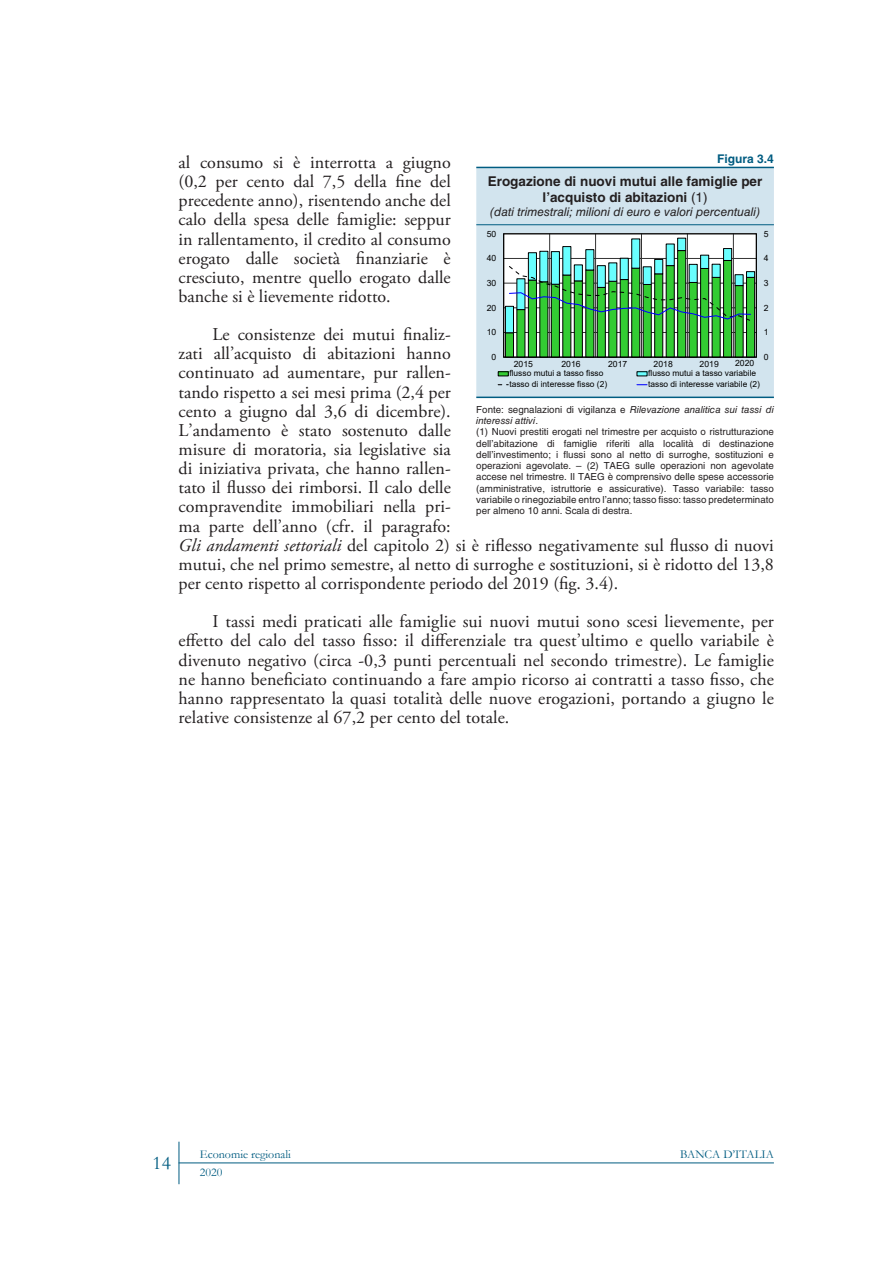
<style>
.page{position:relative;width:893px;height:1263px;background:#fff}
.page>*{position:absolute;margin:0;border:0;box-sizing:border-box;transform-origin:0 0}
.t1{font:19.5px "Garamond";color:#005c81}
.t2{font:18px/19.2px "Adobe Garamond Pro";color:#231f20;text-align:justify}
.t3{font:700 13.5px/16.2px "Helvetica LT Std";color:#231f20;text-align:center}
.t4{font:italic 12px "Helvetica LT Std";color:#231f20}
.t5{font:12px "Garamond";color:#005c81}
.t6{font:700 12px "Helvetica LT Std";color:#005c81}
.t7{font:9.75px/11.2px "Helvetica LT Std";color:#231f20}
.t8{font:8.55px "Arial";letter-spacing:.005em;color:#000}
.t9{font:8.4px "Arial";color:#000}
.s1{font-weight:400}
.s2{font-style:italic}
</style>
<div class="page">
<hr style="left:179px;top:1162px;width:595px;height:1px;background:#005c81">
<hr style="left:179px;top:1142px;width:1px;height:42px;background:#005c81">
<svg style="left:476px;top:168px;width:298px;height:229px;fill:#d2e4ee"></svg>
<hr style="left:476px;top:167px;width:298px;height:1px;background:#005c81">
<hr style="left:476px;top:224px;width:298px;height:1px;background:#005c81">
<hr style="left:476px;top:397px;width:298px;height:1px;background:#005c81">
<hr style="left:549px;top:234px;width:1px;height:123px;background:#333">
<hr style="left:595px;top:234px;width:1px;height:123px;background:#333">
<hr style="left:641px;top:234px;width:1px;height:123px;background:#333">
<hr style="left:687px;top:234px;width:1px;height:123px;background:#333">
<hr style="left:733px;top:234px;width:1px;height:123px;background:#333">
<hr style="left:756px;top:234px;width:1px;height:123px;background:#000">
<hr style="left:503px;top:234px;width:1px;height:123px;background:#000">
<hr style="left:504px;top:357px;width:252px;height:1px;background:#000">
<svg style="left:505px;top:238px;width:250px;height:119px"></svg>
<p class="t6" style="left:717px;top:152px;width:58px">Figura 3.4</p>
<p class="t3" style="left:488px;top:173px;width:276px">Erogazione di nuovi mutui alle famiglie per l’acquisto di abitazioni <span class="s1">(1)</span></p>
<p class="t4" style="left:490px;top:205px;width:272px">(dati trimestrali; milioni di euro e valori percentuali)</p>
<p class="t2" style="left:179px;top:153px;width:274px">al consumo si è interrotta a giugno (0,2 per cento dal 7,5 della fine del precedente anno), risentendo anche del calo della spesa delle famiglie: seppur in rallentamento, il credito al consumo erogato dalle società finanziarie è cresciuto, mentre quello erogato dalle banche si è lievemente ridotto.</p>
<p class="t2" style="left:179px;top:325px;width:597px;text-align:left;text-indent:34px">Le consistenze dei mutui finaliz-<br>zati all’acquisto di abitazioni hanno<br>continuato ad aumentare, pur rallen-<br>tando rispetto a sei mesi prima (2,4 per<br>cento a giugno dal 3,6 di dicembre).<br>L’andamento è stato sostenuto dalle<br>misure di moratoria, sia legislative sia<br>di iniziativa privata, che hanno rallen-<br>tato il flusso dei rimborsi. Il calo delle<br>compravendite immobiliari nella pri-<br>ma parte dell’anno (cfr. il paragrafo:<br><span class="s2">Gli andamenti settoriali</span> del capitolo 2) si è riflesso negativamente sul flusso di nuovi mutui, che nel primo semestre, al netto di surroghe e sostituzioni, si è ridotto del 13,8 per cento rispetto al corrispondente periodo del 2019 (fig. 3.4).</p>
<p class="t2" style="left:179px;top:613px;width:597px;text-indent:34px">I tassi medi praticati alle famiglie sui nuovi mutui sono scesi lievemente, per effetto del calo del tasso fisso: il differenziale tra quest’ultimo e quello variabile è divenuto negativo (circa -0,3 punti percentuali nel secondo trimestre). Le famiglie ne hanno beneficiato continuando a fare ampio ricorso ai contratti a tasso fisso, che hanno rappresentato la quasi totalità delle nuove erogazioni, portando a giugno le relative consistenze al 67,2 per cento del totale.</p>
<p class="t8" style="left:487px;top:228px;width:11px">50</p>
<p class="t8" style="left:764px;top:228px;width:6px">5</p>
<p class="t8" style="left:487px;top:252px;width:11px">40</p>
<p class="t8" style="left:764px;top:252px;width:6px">4</p>
<p class="t8" style="left:487px;top:277px;width:11px">30</p>
<p class="t8" style="left:764px;top:277px;width:6px">3</p>
<p class="t8" style="left:487px;top:302px;width:11px">20</p>
<p class="t8" style="left:764px;top:302px;width:6px">2</p>
<p class="t8" style="left:487px;top:326px;width:11px">10</p>
<p class="t8" style="left:764px;top:326px;width:6px">1</p>
<p class="t8" style="left:491px;top:351px;width:6px">0</p>
<p class="t8" style="left:764px;top:351px;width:6px">0</p>
<p class="t8" style="left:514px;top:358px;width:21px">2015</p>
<p class="t8" style="left:561px;top:358px;width:21px">2016</p>
<p class="t8" style="left:608px;top:358px;width:21px">2017</p>
<p class="t8" style="left:654px;top:358px;width:21px">2018</p>
<p class="t8" style="left:700px;top:358px;width:21px">2019</p>
<p class="t8" style="left:735px;top:357px;width:21px">2020</p>
<p class="t9" style="left:509px;top:368px;width:96px">flusso mutui a tasso fisso</p>
<p class="t9" style="left:648px;top:368px;width:110px">flusso mutui a tasso variabile</p>
<p class="t9" style="left:509px;top:379px;width:99px">tasso di interesse fisso (2)</p>
<p class="t9" style="left:648px;top:379px;width:113px">tasso di interesse variabile (2)</p>
<p class="t7" style="left:476px;top:404px;width:299px">Fonte: segnalazioni di vigilanza e <span class="s2">Rilevazione analitica sui tassi di interessi attivi</span>.<br>(1) Nuovi prestiti erogati nel trimestre per acquisto o ristrutturazione dell’abitazione di famiglie riferiti alla località di destinazione dell’investimento; i flussi sono al netto di surroghe, sostituzioni e operazioni agevolate. – (2) TAEG sulle operazioni non agevolate accese nel trimestre. Il TAEG è comprensivo delle spese accessorie (amministrative, istruttorie e assicurative). Tasso variabile: tasso variabile o rinegoziabile entro l’anno; tasso fisso: tasso predeterminato per almeno 10 anni. Scala di destra.</p>
<p class="t1" style="left:153px;top:1150px;width:20px">14</p>
<p class="t5" style="left:200px;top:1146px;width:92px">Economie regionali</p>
<p class="t5" style="left:680px;top:1146px;width:95px">BANCA D’ITALIA</p>
<p class="t5" style="left:200px;top:1164px;width:24px">2020</p>
</div>
